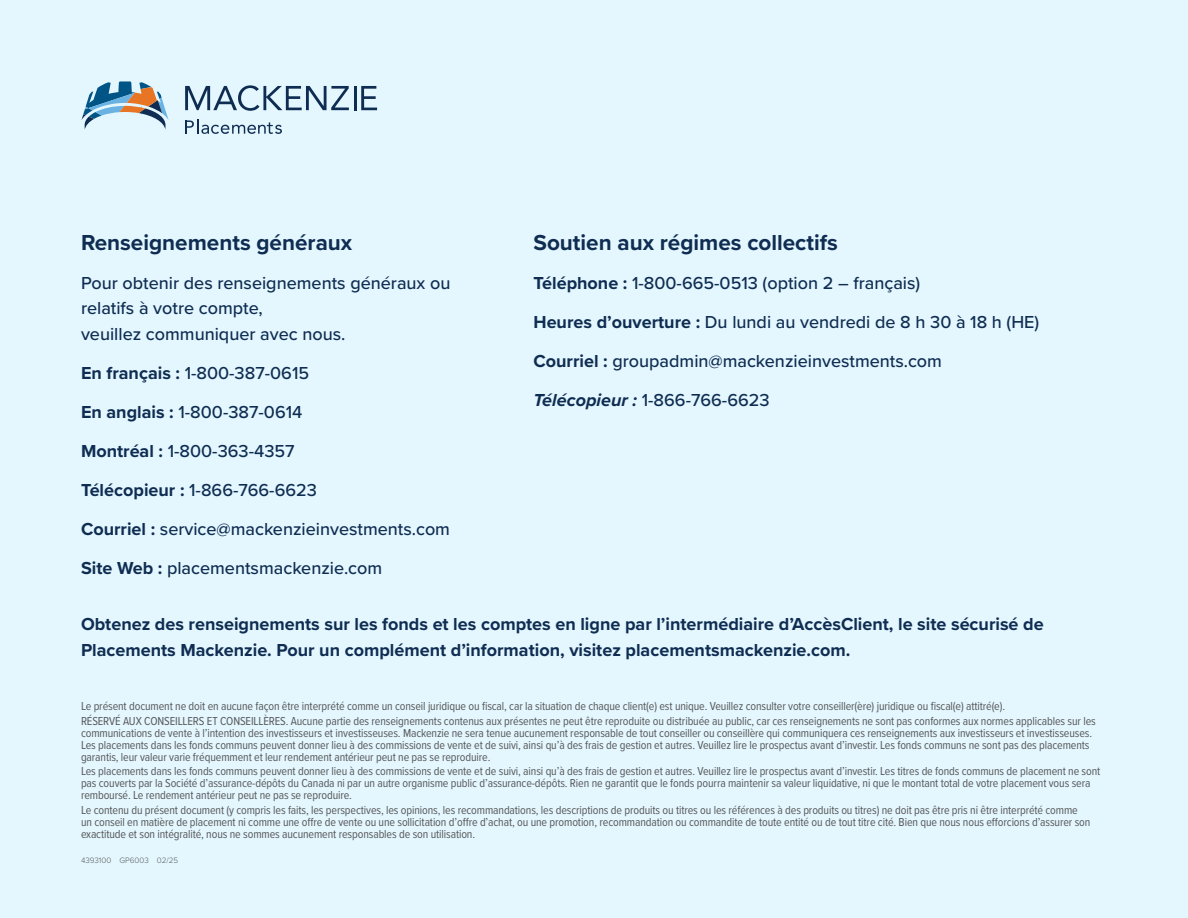
<style>
.page{position:relative;width:1188px;height:918px;background:#e4f7fe}
.page>*{position:absolute;margin:0;border:0;box-sizing:border-box;transform-origin:0 0}
.MI_-_Brochure_-_Subheads{font:700 22.5px "Proxima Nova";color:#0f2d52}
.MI_-_Brochure_-_Subheads-2{font:500 18px/25.5px "Proxima Nova";color:#0f2d52}
.MI_-_Brochure_-_Subheads-3{font:700 18px/25.5px "Proxima Nova";color:#0f2d52}
.MI_-_Brochure_-_Sources{font:12px/12px "Proxima Nova Cond";letter-spacing:-.01em;color:#57585a}
.t1{font:300 8.1px "Proxima Nova";color:#57585a}
.s1{font-weight:700}
.s2{font-weight:700;font-style:italic}
</style>
<div class="page">
<svg style="left:81px;top:81px;width:88px;height:49px"></svg>
<svg style="left:185px;top:85px;width:164px;height:26px"></svg>
<hr style="left:354px;top:86px;width:3px;height:24px;background:#0f2d52">
<svg style="left:361px;top:86px;width:16px;height:24px"></svg>
<svg style="left:185px;top:120px;width:97px;height:14px"></svg>
<h2 class="MI_-_Brochure_-_Subheads" style="left:81px;top:225px;width:273px">Renseignements généraux</h2>
<h2 class="MI_-_Brochure_-_Subheads-2" style="left:81px;top:269px;width:371px">Pour obtenir des renseignements généraux ou relatifs à votre compte,<br>veuillez communiquer avec nous.</h2>
<h2 class="MI_-_Brochure_-_Subheads-2" style="left:81px;top:359px;width:230px"><span class="s1">En français :</span> 1-800-387-0615</h2>
<h2 class="MI_-_Brochure_-_Subheads-2" style="left:81px;top:398px;width:223px"><span class="s1">En anglais :</span> 1-800-387-0614</h2>
<h2 class="MI_-_Brochure_-_Subheads-2" style="left:81px;top:437px;width:215px"><span class="s1">Montréal :</span> 1-800-363-4357</h2>
<h2 class="MI_-_Brochure_-_Subheads-2" style="left:81px;top:476px;width:237px"><span class="s1">Télécopieur :</span> 1-866-766-6623</h2>
<h2 class="MI_-_Brochure_-_Subheads-2" style="left:81px;top:515px;width:371px"><span class="s1">Courriel :</span> service@mackenzieinvestments.com</h2>
<h2 class="MI_-_Brochure_-_Subheads-2" style="left:81px;top:554px;width:303px"><span class="s1">Site Web :</span> placementsmackenzie.com</h2>
<h2 class="MI_-_Brochure_-_Subheads" style="left:534px;top:225px;width:306px">Soutien aux régimes collectifs</h2>
<h2 class="MI_-_Brochure_-_Subheads-2" style="left:534px;top:269px;width:388px"><span class="s1">Téléphone :</span> 1-800-665-0513 (option 2 – français)</h2>
<h2 class="MI_-_Brochure_-_Subheads-2" style="left:534px;top:308px;width:507px"><span class="s1">Heures d’ouverture :</span> Du lundi au vendredi de 8 h 30 à 18 h (HE)</h2>
<h2 class="MI_-_Brochure_-_Subheads-2" style="left:534px;top:347px;width:410px"><span class="s1">Courriel :</span> groupadmin@mackenzieinvestments.com</h2>
<h2 class="MI_-_Brochure_-_Subheads-2" style="left:534px;top:386px;width:238px"><span class="s2">Télécopieur :</span> 1-866-766-6623</h2>
<h2 class="MI_-_Brochure_-_Subheads-3" style="left:81px;top:611px;width:964px">Obtenez des renseignements sur les fonds et les comptes en ligne par l’intermédiaire d’AccèsClient, le site sécurisé de<br>Placements Mackenzie. Pour un complément d’information, visitez placementsmackenzie.com.</h2>
<p class="MI_-_Brochure_-_Sources" style="left:81px;top:700px;width:926px">Le présent document ne doit en aucune façon être interprété comme un conseil juridique ou fiscal, car la situation de chaque client(e) est unique. Veuillez consulter votre conseiller(ère) juridique ou fiscal(e) attitré(e).</p>
<p class="MI_-_Brochure_-_Sources" style="left:81px;top:714px;width:1016px">RÉSERVÉ AUX CONSEILLERS ET CONSEILLÈRES. Aucune partie des renseignements contenus aux présentes ne peut être reproduite ou distribuée au public, car ces renseignements ne sont pas conformes aux normes applicables sur les communications de vente à l’intention des investisseurs et investisseuses. Mackenzie ne sera tenue aucunement responsable de tout conseiller ou conseillère qui communiquera ces renseignements aux investisseurs et investisseuses.<br>Les placements dans les fonds communs peuvent donner lieu à des commissions de vente et de suivi, ainsi qu’à des frais de gestion et autres. Veuillez lire le prospectus avant d’investir. Les fonds communs ne sont pas des placements garantis, leur valeur varie fréquemment et leur rendement antérieur peut ne pas se reproduire.</p>
<p class="MI_-_Brochure_-_Sources" style="left:81px;top:765px;width:1021px">Les placements dans les fonds communs peuvent donner lieu à des commissions de vente et de suivi, ainsi qu’à des frais de gestion et autres. Veuillez lire le prospectus avant d’investir. Les titres de fonds communs de placement ne sont pas couverts par la Société d’assurance-dépôts du Canada ni par un autre organisme public d’assurance-dépôts. Rien ne garantit que le fonds pourra maintenir sa valeur liquidative, ni que le montant total de votre placement vous sera remboursé. Le rendement antérieur peut ne pas se reproduire.</p>
<p class="MI_-_Brochure_-_Sources" style="left:81px;top:803px;width:1011px">Le contenu du présent document (y compris les faits, les perspectives, les opinions, les recommandations, les descriptions de produits ou titres ou les références à des produits ou titres) ne doit pas être pris ni être interprété comme un conseil en matière de placement ni comme une offre de vente ou une sollicitation d’offre d’achat, ou une promotion, recommandation ou commandite de toute entité ou de tout titre cité. Bien que nous nous efforcions d’assurer son exactitude et son intégralité, nous ne sommes aucunement responsables de son utilisation.</p>
<p class="t1" style="left:81px;top:854px;width:99px">4393100 GP6003 02/25</p>
</div>
